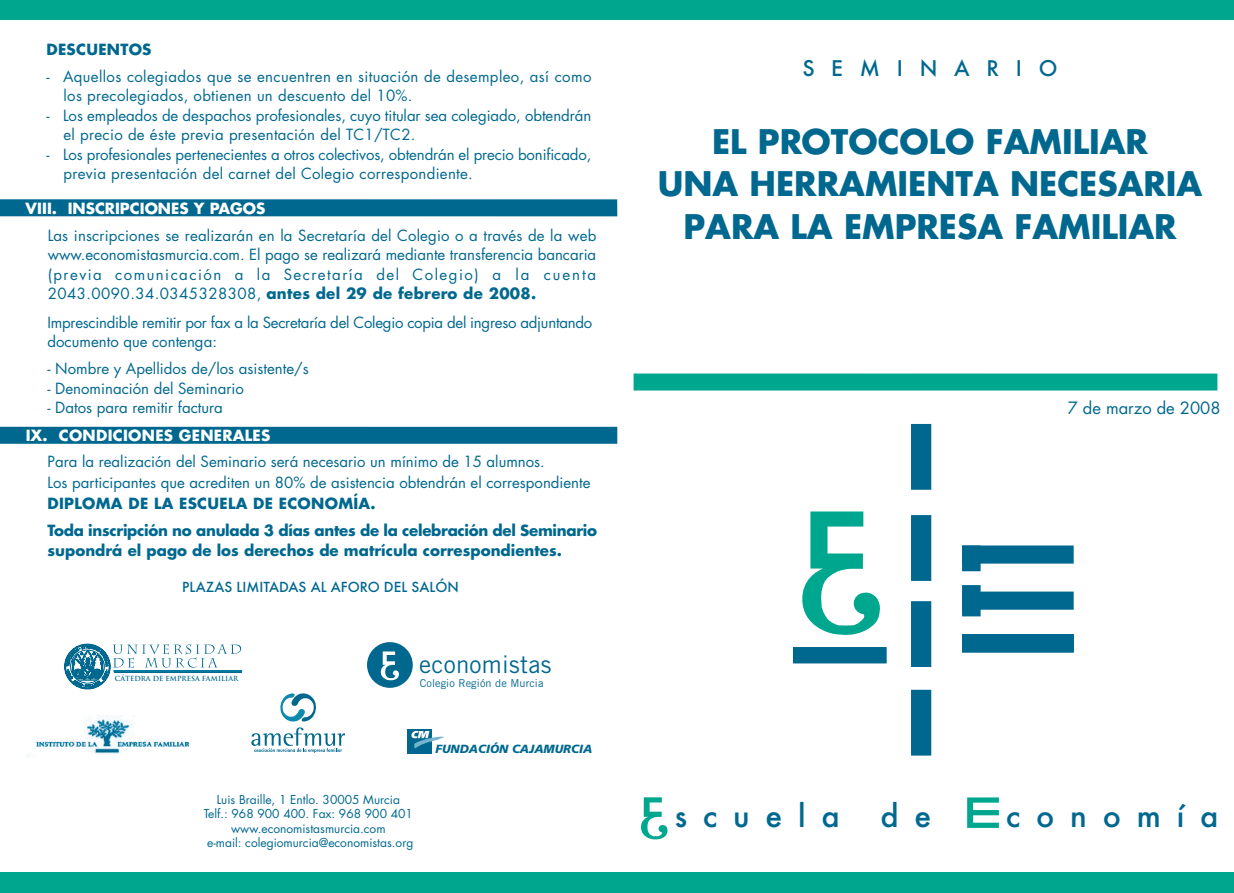
<style>
.page{position:relative;width:1234px;height:893px;background:#fff}
.page>*{position:absolute;margin:0;border:0;box-sizing:border-box;transform-origin:0 0}
.t1{font:700 33px/42.6px "Futura";color:#00688f;text-align:center}
.t2{font:500 30.45px "Futura";letter-spacing:.52em;color:#00688f}
.t3{font:24.15px "Trade Gothic";letter-spacing:.01em;color:#00688f}
.t4{font:500 21px "Futura";letter-spacing:.795em;color:#00688f}
.t5{font:16.5px "Futura";color:#00688f}
.t6{font:15px/19.5px "Futura";color:#00688f}
.t7{font:15px/19.5px "Futura";letter-spacing:.025em;color:#00688f}
.t8{font:700 15px/27px "Futura";letter-spacing:-.02em;color:#00688f}
.t9{font:700 15px "Futura";color:#00688f}
.t10{font:700 15px "Futura";letter-spacing:.01em;color:#fff}
.t11{font:700 15px "Futura";letter-spacing:.02em;color:#00688f}
.t12{font:500 13.5px "Futura";color:#00688f}
.t13{font:12px/14.4px "Futura";color:#00688f;text-align:center}
.t14{font:italic 900 11.85px "Frutiger";color:#00688f}
.t15{font:10.95px "Trade Gothic";letter-spacing:.01em;color:#00688f}
.t16{font:700 6.9px "Trajan";color:#00688f}
.s1{font-weight:700}
</style>
<div class="page">
<div style="left:0;top:0;width:1233px;height:20px;background:#00a78f"></div>
<div style="left:0;top:872px;width:1233px;height:21px;background:#00a78f"></div>
<div style="left:633px;top:373px;width:584px;height:17px;background:#00a78f"></div>
<svg style="left:367px;top:642px;width:45px;height:46px"></svg>
<div style="left:0;top:427px;width:617px;height:17px;background:#00688f"></div>
<div style="left:792px;top:647px;width:94px;height:16px;background:#00688f"></div>
<div style="left:961px;top:545px;width:112px;height:19px;background:#00688f;border:3px solid #00688f"></div>
<div style="left:961px;top:592px;width:112px;height:18px;background:#00688f;border:3px solid #00688f"></div>
<div style="left:961px;top:545px;width:19px;height:26px;background:#00688f;border:3px solid #00688f"></div>
<div style="left:961px;top:585px;width:19px;height:31px;background:#00688f;border:3px solid #00688f"></div>
<div style="left:961px;top:634px;width:112px;height:18px;background:#00688f"></div>
<div style="left:910px;top:424px;width:21px;height:66px;background:#00688f"></div>
<div style="left:910px;top:515px;width:21px;height:66px;background:#00688f;border:5px solid #00688f"></div>
<div style="left:910px;top:601px;width:21px;height:66px;background:#00688f"></div>
<div style="left:910px;top:690px;width:21px;height:66px;background:#00688f"></div>
<svg style="left:802px;top:511px;width:78px;height:124px"></svg>
<div style="left:0;top:199px;width:617px;height:17px;background:#00688f"></div>
<svg style="left:967px;top:797px;width:31px;height:31px"></svg>
<svg style="left:641px;top:797px;width:26px;height:43px"></svg>
<hr style="left:114px;top:670px;width:128px;height:2px;background:#00688f">
<hr style="left:113px;top:671px;width:129px;height:1px;background:#0d89ae">
<svg style="left:64px;top:644px;width:177px;height:45px"></svg>
<div style="left:406px;top:729px;width:25px;height:24px;background:#00688f"></div>
<svg style="left:411px;top:731px;width:32px;height:17px"></svg>
<svg style="left:251px;top:693px;width:94px;height:60px"></svg>
<img style="left:36px;top:715px;width:154px;height:39px">
<p class="t11" style="left:47px;top:42px;width:106px">DESCUENTOS</p>
<p class="t7" style="left:64px;top:68px;width:529px;text-indent:-17px">- Aquellos colegiados que se encuentren en situación de desempleo, así como los precolegiados, obtienen un descuento del 10%.</p>
<p class="t6" style="left:64px;top:107px;width:529px;text-indent:-17px">- Los empleados de despachos profesionales, cuyo titular sea colegiado, obtendrán el precio de éste previa presentación del TC1/TC2.</p>
<p class="t6" style="left:64px;top:146px;width:529px;text-indent:-17px">- Los profesionales pertenecientes a otros colectivos, obtendrán el precio bonificado, previa presentación del carnet del Colegio correspondiente.</p>
<p class="t10" style="left:26px;top:201px;width:241px">VIII. INSCRIPCIONES Y PAGOS</p>
<p class="t6" style="left:48px;top:227px;width:550px;text-align:justify">Las inscripciones se realizarán en la Secretaría del Colegio o a través de la web www.economistasmurcia.com. El pago se realizará mediante transferencia bancaria (previa comunicación a la Secretaría del Colegio) a la cuenta 2043.0090.34.0345328308, <span class="s1">antes del 29 de febrero de 2008.</span></p>
<p class="t6" style="left:48px;top:314px;width:546px">Imprescindible remitir por fax a la Secretaría del Colegio copia del ingreso adjuntando documento que contenga:</p>
<p class="t6" style="left:48px;top:360px;width:262px">- Nombre y Apellidos de/los asistente/s</p>
<p class="t6" style="left:48px;top:380px;width:198px">- Denominación del Seminario</p>
<p class="t6" style="left:48px;top:399px;width:177px">- Datos para remitir factura</p>
<p class="t10" style="left:26px;top:429px;width:246px">IX. CONDICIONES GENERALES</p>
<p class="t6" style="left:48px;top:453px;width:544px;line-height:21px">Para la realización del Seminario será necesario un mínimo de 15 alumnos.<br>Los participantes que acrediten un 80% de asistencia obtendrán el correspondiente</p>
<p class="t8" style="left:48px;top:492px;width:551px">DIPLOMA DE LA ESCUELA DE ECONOMÍA.<br>Toda inscripción no anulada 3 días antes de la celebración del Seminario</p>
<p class="t9" style="left:48px;top:543px;width:515px">supondrá el pago de los derechos de matrícula correspondientes.</p>
<p class="t12" style="left:182px;top:580px;width:278px">PLAZAS LIMITADAS AL AFORO DEL SALÓN</p>
<p class="t16" style="left:115px;top:675px;width:125px">CÁTEDRA DE EMPRESA FAMILIAR</p>
<h3 class="t3" style="left:419px;top:655px;width:134px">economistas</h3>
<p class="t15" style="left:419px;top:679px;width:125px">Colegio Región de Murcia</p>
<p class="t14" style="left:435px;top:744px;width:158px">FUNDACIÓN CAJAMURCIA</p>
<p class="t13" style="left:204px;top:793px;width:211px">Luis Braille, 1 Entlo. 30005 Murcia Telf.: 968 900 400. Fax: 968 900 401 www.economistasmurcia.com<br>e-mail: colegiomurcia@economistas.org</p>
<h3 class="t4" style="left:802px;top:59px;width:257px">SEMINARIO</h3>
<h1 class="t1" style="left:657px;top:123px;width:546px">EL PROTOCOLO FAMILIAR<br>UNA HERRAMIENTA NECESARIA<br>PARA LA EMPRESA FAMILIAR</h1>
<p class="t5" style="left:1067px;top:400px;width:154px">7 de marzo de 2008</p>
<h2 class="t2" style="left:674px;top:802px;width:166px">scuela</h2>
<h2 class="t2" style="left:880px;top:802px;width:52px">d e</h2>
<h2 class="t2" style="left:1005px;top:802px;width:214px">conomía</h2>
</div>
